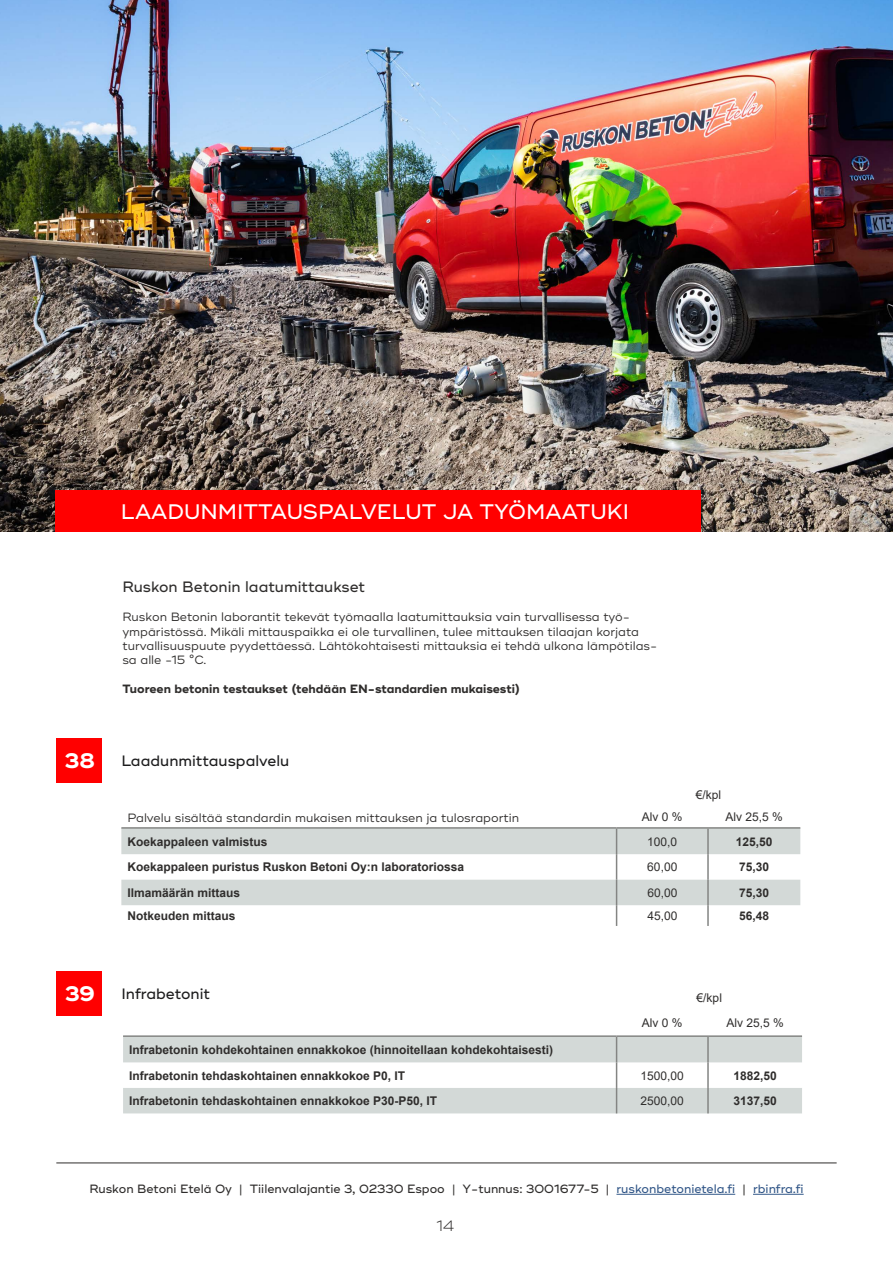
<style>
.page{position:relative;width:893px;height:1263px;background:#fff}
.page>*{position:absolute;margin:0;border:0;box-sizing:border-box;transform-origin:0 0}
.t1{font:500 21px "Ridley Grotesk";color:#fff}
.t2{font:700 21px "Ridley Grotesk";color:#fff}
.t3{font:500 15px "Ridley Grotesk";color:#1c1c1d}
.t4{font:500 15px "Ridley Grotesk";color:#2f2d2c}
.t5{font:300 15px "Ridley Grotesk";color:#2f2d2c}
.t6{font:12px/14.4px "Ridley Grotesk";color:#2f2d2c}
.t7{font:700 12px/25.5px "Arial";color:#2f2d2c}
.t8{font:500 12px "Ridley Grotesk";color:#2f2d2c}
.t9{font:12px "Arial";color:#2f2d2c}
.t10{font:700 12px "Ridley Grotesk";color:#2f2d2c}
.s1{color:#325788}
</style>
<div class="page">
<hr style="left:616px;top:1194px;width:119px;height:1px;background:#325788">
<hr style="left:753px;top:1194px;width:51px;height:1px;background:#325788">
<hr style="left:56px;top:1162px;width:781px;height:1px;background:#2f2d2c">
<div style="left:57px;top:738px;width:45px;height:44px;background:#f00"></div>
<svg style="left:121px;top:829px;width:679px;height:76px;fill:#d3d9d7"></svg>
<hr style="left:121px;top:827px;width:496px;height:2px;background:#848583">
<hr style="left:617px;top:827px;width:91px;height:2px;background:#848583">
<hr style="left:708px;top:827px;width:92px;height:2px;background:#848583">
<hr style="left:707px;top:829px;width:2px;height:25px;background:#848583">
<hr style="left:707px;top:854px;width:2px;height:26px;background:#848583">
<hr style="left:707px;top:880px;width:2px;height:25px;background:#848583">
<svg style="left:616px;top:829px;width:1px;height:97px"></svg>
<hr style="left:707px;top:905px;width:2px;height:21px;background:#848583">
<div style="left:57px;top:971px;width:45px;height:45px;background:#f00"></div>
<svg style="left:123px;top:1037px;width:679px;height:76px;fill:#d3d9d7"></svg>
<hr style="left:123px;top:1035px;width:494px;height:2px;background:#848583">
<hr style="left:617px;top:1035px;width:91px;height:2px;background:#848583">
<hr style="left:708px;top:1035px;width:94px;height:2px;background:#848583">
<hr style="left:707px;top:1037px;width:2px;height:25px;background:#848583">
<hr style="left:707px;top:1062px;width:2px;height:26px;background:#848583">
<svg style="left:616px;top:1037px;width:1px;height:76px"></svg>
<hr style="left:707px;top:1088px;width:2px;height:25px;background:#848583">
<img style="left:0;top:0;width:893px;height:531px">
<div style="left:55px;top:491px;width:646px;height:40px;background:#f00"></div>
<h1 class="t1" style="left:121px;top:499px;width:510px">LAADUNMITTAUSPALVELUT JA TYÖMAATUKI</h1>
<p class="t4" style="left:122px;top:578px;width:244px">Ruskon Betonin laatumittaukset</p>
<p class="t6" style="left:122px;top:610px;width:536px">Ruskon Betonin laborantit tekevät työmaalla laatumittauksia vain turvallisessa työ&shy;ympäristössä. Mikäli mittauspaikka ei ole turvallinen, tulee mittauksen tilaajan korjata turvallisuuspuute pyydettäessä. Lähtökohtaisesti mittauksia ei tehdä ulkona lämpötilas&shy;sa alle -15 °C.</p>
<p class="t10" style="left:122px;top:682px;width:399px">Tuoreen betonin testaukset (tehdään EN-standardien mukaisesti)</p>
<h1 class="t2" style="left:65px;top:748px;width:32px">38</h1>
<p class="t3" style="left:121px;top:751px;width:170px">Laadunmittauspalvelu</p>
<p class="t9" style="left:696px;top:786px;width:27px">€/kpl</p>
<p class="t6" style="left:127px;top:811px;width:393px">Palvelu sisältää standardin mukaisen mittauksen ja tulosraportin</p>
<p class="t9" style="left:642px;top:809px;width:42px">Alv 0 %</p>
<p class="t9" style="left:725px;top:809px;width:59px">Alv 25,5 %</p>
<p class="t7" style="left:127px;top:829px;width:142px">Koekappaleen valmistus</p>
<p class="t9" style="left:647px;top:833px;width:32px">100,0</p>
<p class="t7" style="left:736px;top:829px;width:38px">125,50</p>
<p class="t7" style="left:127px;top:854px;width:338px">Koekappaleen puristus Ruskon Betoni Oy:n laboratoriossa</p>
<p class="t9" style="left:647px;top:859px;width:32px">60,00</p>
<p class="t7" style="left:739px;top:854px;width:32px">75,30</p>
<p class="t7" style="left:127px;top:880px;width:114px">Ilmamäärän mittaus</p>
<p class="t9" style="left:647px;top:884px;width:32px">60,00</p>
<p class="t7" style="left:739px;top:880px;width:32px">75,30</p>
<p class="t7" style="left:127px;top:903px;width:110px">Notkeuden mittaus</p>
<p class="t9" style="left:647px;top:907px;width:32px">45,00</p>
<p class="t7" style="left:739px;top:903px;width:32px">56,48</p>
<h1 class="t2" style="left:65px;top:981px;width:31px">39</h1>
<p class="t3" style="left:121px;top:984px;width:90px">Infrabetonit</p>
<p class="t9" style="left:697px;top:990px;width:27px">€/kpl</p>
<p class="t9" style="left:642px;top:1015px;width:42px">Alv 0 %</p>
<p class="t9" style="left:726px;top:1015px;width:59px">Alv 25,5 %</p>
<p class="t7" style="left:129px;top:1037px;width:426px">Infrabetonin kohdekohtainen ennakkokoe (hinnoitellaan kohdekohtaisesti)<br>Infrabetonin tehdaskohtainen ennakkokoe P0, IT</p>
<p class="t9" style="left:641px;top:1067px;width:45px">1500,00</p>
<p class="t7" style="left:733px;top:1063px;width:45px">1882,50</p>
<p class="t7" style="left:129px;top:1088px;width:310px">Infrabetonin tehdaskohtainen ennakkokoe P30-P50, IT</p>
<p class="t9" style="left:641px;top:1092px;width:45px">2500,00</p>
<p class="t7" style="left:733px;top:1088px;width:45px">3137,50</p>
<p class="t8" style="left:89px;top:1182px;width:716px">Ruskon Betoni Etelä Oy | Tiilenvalajantie 3, 02330 Espoo | Y-tunnus: 3001677-5 | <span class="s1">ruskonbetonietela.fi</span> | <span class="s1">rbinfra.fi</span></p>
<p class="t5" style="left:437px;top:1217px;width:19px">14</p>
</div>
